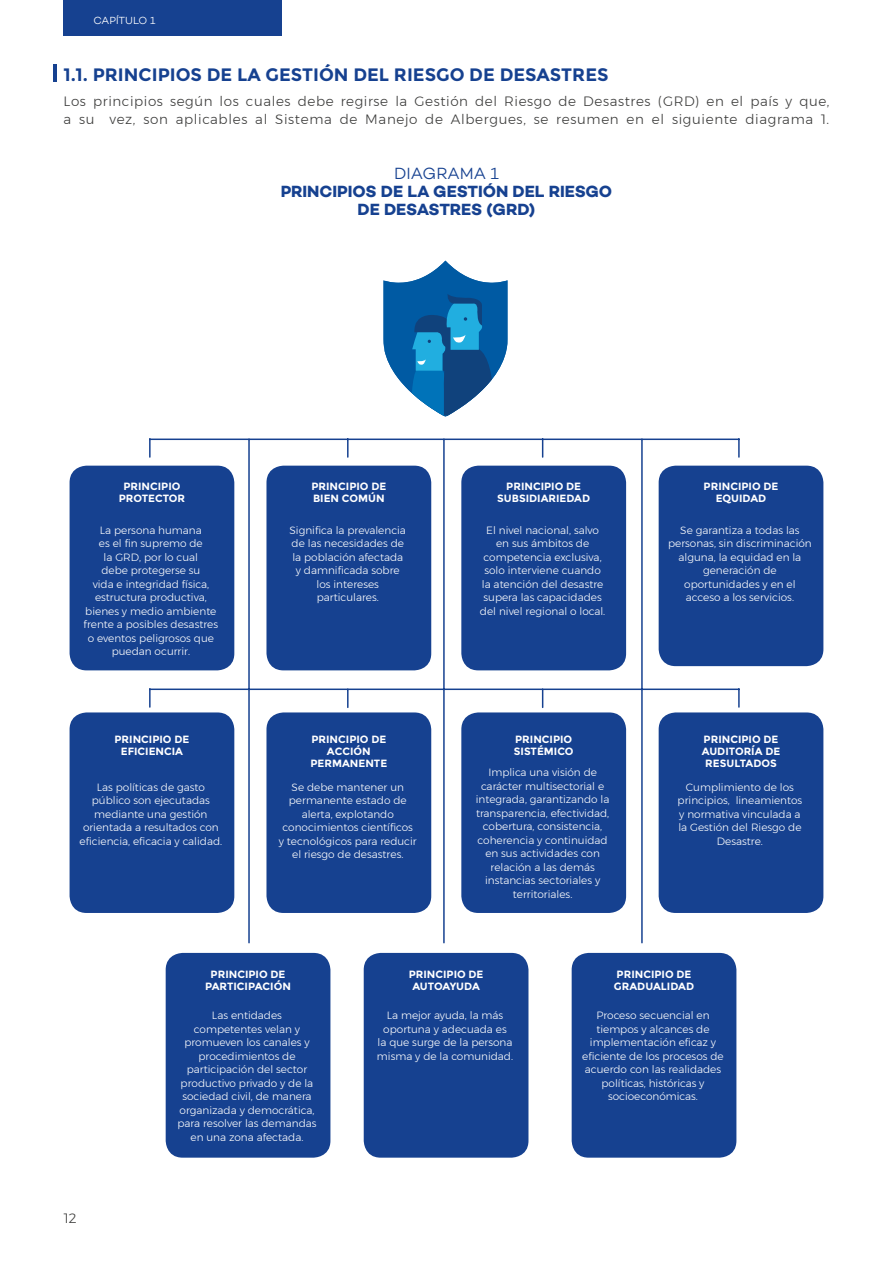
<style>
.page{position:relative;width:893px;height:1263px;background:#fff}
.page>*{position:absolute;margin:0;border:0;box-sizing:border-box;transform-origin:0 0}
.t1{font:700 18px "Montserrat";color:#164190}
.t2{font:16.5px/18px "Campton Bold DEMO";letter-spacing:-.005em;color:#164190;text-align:center}
.t3{font:16.5px "Campton Light DEMO";color:#164190}
.t4{font:300 13.5px/18px "Montserrat";letter-spacing:.045em;color:#3c3c3b}
.t5{font:300 10.5px/13.5px "Montserrat";color:#fff;text-align:center}
.t6{font:700 10.5px/12px "Montserrat";color:#fff;text-align:center}
.t7{font:10.5px "Campton Light DEMO";letter-spacing:-.01em;color:#fff}
</style>
<div class="page">
<hr style="left:53px;top:64px;width:3px;height:17px;background:#164190">
<div style="left:64px;top:0;width:218px;height:35px;background:#164190"></div>
<div style="left:70px;top:466px;width:164px;height:204px;background:#164190;border-radius:17px"></div>
<div style="left:266px;top:466px;width:165px;height:204px;background:#164190;border-radius:17px"></div>
<div style="left:461px;top:466px;width:165px;height:204px;background:#164190;border-radius:17px"></div>
<div style="left:166px;top:953px;width:164px;height:205px;background:#164190;border-radius:17px"></div>
<div style="left:364px;top:953px;width:164px;height:205px;background:#164190;border-radius:17px"></div>
<div style="left:572px;top:953px;width:164px;height:205px;background:#164190;border-radius:17px"></div>
<div style="left:70px;top:712px;width:164px;height:201px;background:#164190;border-radius:17px"></div>
<div style="left:266px;top:712px;width:165px;height:201px;background:#164190;border-radius:17px"></div>
<div style="left:659px;top:712px;width:164px;height:201px;background:#164190;border-radius:17px"></div>
<div style="left:461px;top:712px;width:165px;height:201px;background:#164190;border-radius:17px"></div>
<div style="left:659px;top:466px;width:164px;height:200px;background:#164190;border-radius:17px"></div>
<svg style="left:738px;top:689px;width:2px;height:18px"></svg>
<svg style="left:149px;top:689px;width:2px;height:18px"></svg>
<hr style="left:641px;top:439px;width:2px;height:504px;background:#164190">
<hr style="left:443px;top:439px;width:2px;height:504px;background:#164190">
<hr style="left:248px;top:439px;width:2px;height:504px;background:#164190">
<hr style="left:150px;top:688px;width:589px;height:2px;background:#164190">
<svg style="left:738px;top:439px;width:2px;height:18px"></svg>
<svg style="left:347px;top:440px;width:2px;height:17px"></svg>
<svg style="left:542px;top:440px;width:1px;height:17px"></svg>
<svg style="left:542px;top:690px;width:1px;height:17px"></svg>
<svg style="left:347px;top:690px;width:2px;height:17px"></svg>
<svg style="left:149px;top:439px;width:2px;height:18px"></svg>
<hr style="left:150px;top:438px;width:589px;height:2px;background:#164190">
<svg style="left:383px;top:261px;width:125px;height:156px"></svg>
<p class="t7" style="left:94px;top:15px;width:64px">CAPÍTULO 1</p>
<h1 class="t1" style="left:64px;top:64px;width:546px">1.1. PRINCIPIOS DE LA GESTIÓN DEL RIESGO DE DESASTRES</h1>
<p class="t4" style="left:64px;top:92px;width:767px">Los principios según los cuales debe regirse la Gestión del Riesgo de Desastres (GRD) en el país y que, a su vez, son aplicables al Sistema de Manejo de Albergues, se resumen en el siguiente diagrama 1.</p>
<h2 class="t3" style="left:394px;top:164px;width:106px">DIAGRAMA 1</h2>
<h2 class="t2" style="left:281px;top:182px;width:333px">PRINCIPIOS DE LA GESTIÓN DEL RIESGO<br>DE DESASTRES (GRD)</h2>
<p class="t6" style="left:119px;top:481px;width:68px">PRINCIPIO<br>PROTECTOR</p>
<p class="t5" style="left:84px;top:523px;width:136px">La persona humana<br>es el fin supremo de<br>la GRD, por lo cual<br>debe protegerse su<br>vida e integridad física, estructura productiva, bienes y medio ambiente frente a posibles desastres o eventos peligrosos que puedan ocurrir.</p>
<p class="t6" style="left:115px;top:734px;width:76px">PRINCIPIO DE<br>EFICIENCIA</p>
<p class="t5" style="left:80px;top:780px;width:144px">Las políticas de gasto público son ejecutadas mediante una gestión orientada a resultados con eficiencia, eficacia y calidad.</p>
<p class="t6" style="left:311px;top:481px;width:76px;text-align:left">PRINCIPIO DE<br>BIEN COMÚN</p>
<p class="t5" style="left:290px;top:523px;width:118px">Significa la prevalencia de las necesidades de la población afectada y damnificada sobre los intereses particulares.</p>
<p class="t6" style="left:310px;top:734px;width:78px">PRINCIPIO DE<br>ACCIÓN<br>PERMANENTE</p>
<p class="t5" style="left:279px;top:780px;width:139px">Se debe mantener un permanente estado de alerta, explotando conocimientos científicos y tecnológicos para reducir el riesgo de desastres.</p>
<p class="t6" style="left:497px;top:481px;width:95px">PRINCIPIO DE<br>SUBSIDIARIEDAD</p>
<p class="t5" style="left:480px;top:523px;width:127px">El nivel nacional, salvo en sus ámbitos de competencia exclusiva, solo interviene cuando la atención del desastre supera las capacidades del nivel regional o local.</p>
<p class="t6" style="left:514px;top:734px;width:61px;text-align:left">PRINCIPIO<br>SISTÉMICO</p>
<p class="t5" style="left:476px;top:766px;width:135px">Implica una visión de carácter multisectorial e integrada, garantizando la transparencia, efectividad, cobertura, consistencia, coherencia y continuidad en sus actividades con relación a las demás instancias sectoriales y territoriales.</p>
<p class="t6" style="left:704px;top:481px;width:76px">PRINCIPIO DE<br>EQUIDAD</p>
<p class="t5" style="left:668px;top:523px;width:145px">Se garantiza a todas las personas, sin discriminación alguna, la equidad en la generación de oportunidades y en el acceso a los servicios.</p>
<p class="t6" style="left:702px;top:734px;width:80px">PRINCIPIO DE<br>AUDITORÍA DE<br>RESULTADOS</p>
<p class="t5" style="left:678px;top:780px;width:126px">Cumplimiento de los principios, lineamientos y normativa vinculada a la Gestión del Riesgo de<br>Desastre.</p>
<p class="t6" style="left:205px;top:968px;width:87px">PRINCIPIO DE<br>PARTICIPACIÓN</p>
<p class="t6" style="left:409px;top:968px;width:76px">PRINCIPIO DE<br>AUTOAYUDA</p>
<p class="t6" style="left:614px;top:968px;width:82px;text-align:left">PRINCIPIO DE<br>GRADUALIDAD</p>
<p class="t4" style="left:64px;top:1209px;width:14px">12</p>
<p class="t5" style="left:177px;top:1008px;width:141px">Las entidades competentes velan y promueven los canales y procedimientos de participación del sector productivo privado y de la sociedad civil, de manera organizada y democrática, para resolver las demandas en una zona afectada.</p>
<p class="t5" style="left:377px;top:1008px;width:138px">La mejor ayuda, la más oportuna y adecuada es<br>la que surge de la persona misma y de la comunidad.</p>
<p class="t5" style="left:582px;top:1008px;width:143px">Proceso secuencial en tiempos y alcances de implementación eficaz y eficiente de los procesos de acuerdo con las realidades políticas, históricas y socioeconómicas.</p>
</div>
